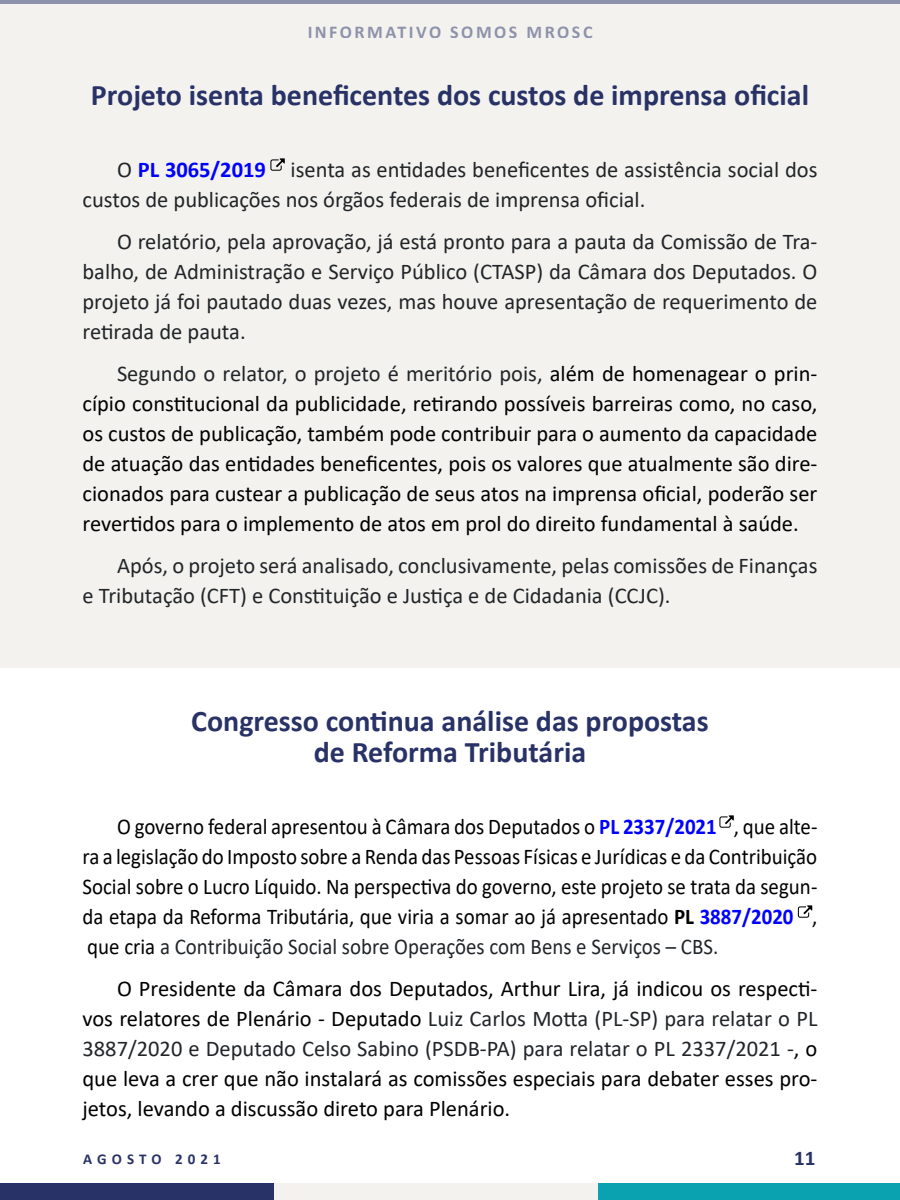
<style>
.page{position:relative;width:900px;height:1200px;background:#fff}
.page>*{position:absolute;margin:0;border:0;box-sizing:border-box;transform-origin:0 0}
.titulo{font:700 30px/31.5px "Calibri";color:#283267;text-align:center}
.t1{font:22.5px/30px "Calibri";color:#000;text-align:justify}
.t2{font:22.5px/30px "Calibri";color:#212529}
.t3{font:22.5px/30px "Calibri";color:#000;text-align:justify;scale:.93 1}
.t4{font:700 21px "Calibri";color:#283267}
.t5{font:700 18px "Calibri";letter-spacing:.14em;color:#283267}
.t6{font:700 15px "Calibri";letter-spacing:.34em;color:#283267}
.s1{font-weight:700;color:#00f}
.s2{color:#212529}
.s3{font-weight:700}
</style>
<div class="page">
<div style="left:0;top:4px;width:900px;height:664px;background:#f3f2ee"></div>
<svg style="left:270px;top:158px;width:15px;height:13px"></svg>
<svg style="left:719px;top:815px;width:15px;height:13px"></svg>
<svg style="left:798px;top:905px;width:14px;height:13px"></svg>
<hr style="left:0;top:0;width:900px;height:4px;background:#8d91ac">
<div style="left:598px;top:1184px;width:302px;height:16px;background:#0aa2b0"></div>
<div style="left:273px;top:1184px;width:325px;height:16px;background:#f3f2ee"></div>
<div style="left:0;top:1184px;width:273px;height:16px;background:#283267"></div>
<p class="t5" style="left:307px;top:19px;width:287px">INFORMATIVO SOMOS MROSC</p>
<p class="titulo" style="left:91px;top:79px;width:720px">Projeto isenta beneficentes dos custos de imprensa oficial</p>
<p class="t2" style="left:82px;top:154px;width:736px;text-indent:34px">O <span class="s1">PL 3065/2019</span> isenta as entidades beneficentes de assistência social dos custos de publicações nos órgãos federais de imprensa oficial.</p>
<p class="t2" style="left:82px;top:226px;width:737px;text-align:justify;text-indent:34px">O relatório, pela aprovação, já está pronto para a pauta da Comissão de Tra&shy;balho, de Administração e Serviço Público (CTASP) da Câmara dos Deputados. O projeto já foi pautado duas vezes, mas houve apresentação de requerimento de retirada de pauta.</p>
<p class="t1" style="left:82px;top:358px;width:737px;text-indent:34px"><span class="s2">Segundo o relator, o projeto é meritório pois,</span> além de homenagear o prin&shy;cípio constitucional da publicidade, retirando possíveis barreiras como, no caso, os custos de publicação, também pode contribuir para o aumento da capacidade de atuação das entidades beneficentes, pois os valores que atualmente são dire&shy;cionados para custear a publicação de seus atos na imprensa oficial, poderão ser revertidos para o implemento de atos em prol do direito fundamental à saúde.</p>
<p class="t2" style="left:82px;top:550px;width:736px;text-indent:34px">Após, o projeto será analisado, conclusivamente, pelas comissões de Finanças e Tributação (CFT) e Constituição e Justiça e de Cidadania (CCJC).</p>
<p class="titulo" style="left:191px;top:704px;width:519px">Congresso continua análise das propostas de Reforma Tributária</p>
<p class="t3" style="left:82px;top:811px;width:792px;text-indent:34px">O governo federal apresentou à Câmara dos Deputados o <span class="s1">PL 2337/2021</span> , que alte&shy;ra a legislação do Imposto sobre a Renda das Pessoas Físicas e Jurídicas e da Contribuição Social sobre o Lucro Líquido. Na perspectiva do governo, este projeto se trata da segun&shy;da etapa da Reforma Tributária, que viria a somar ao já apresentado <span class="s3">PL</span> <span class="s1">3887/2020</span> , que cria <span class="s2">a Contribuição Social sobre Operações com Bens e Serviços – CBS.</span></p>
<p class="t1" style="left:82px;top:973px;width:736px;text-indent:34px">O Presidente da Câmara dos Deputados, Arthur Lira, já indicou os respecti&shy;vos relatores de Plenário - Deputado <span class="s2">Luiz Carlos Motta (PL-SP) para relatar o PL 3887/2020 e Deputado Celso Sabino (PSDB-PA) para relatar o PL 2337/2021 -</span>, o que leva a crer que não instalará as comissões especiais para debater esses pro&shy;jetos, levando a discussão direto para Plenário.</p>
<p class="t6" style="left:83px;top:1148px;width:139px">AGOSTO 2021</p>
<p class="t4" style="left:794px;top:1143px;width:23px">11</p>
</div>
